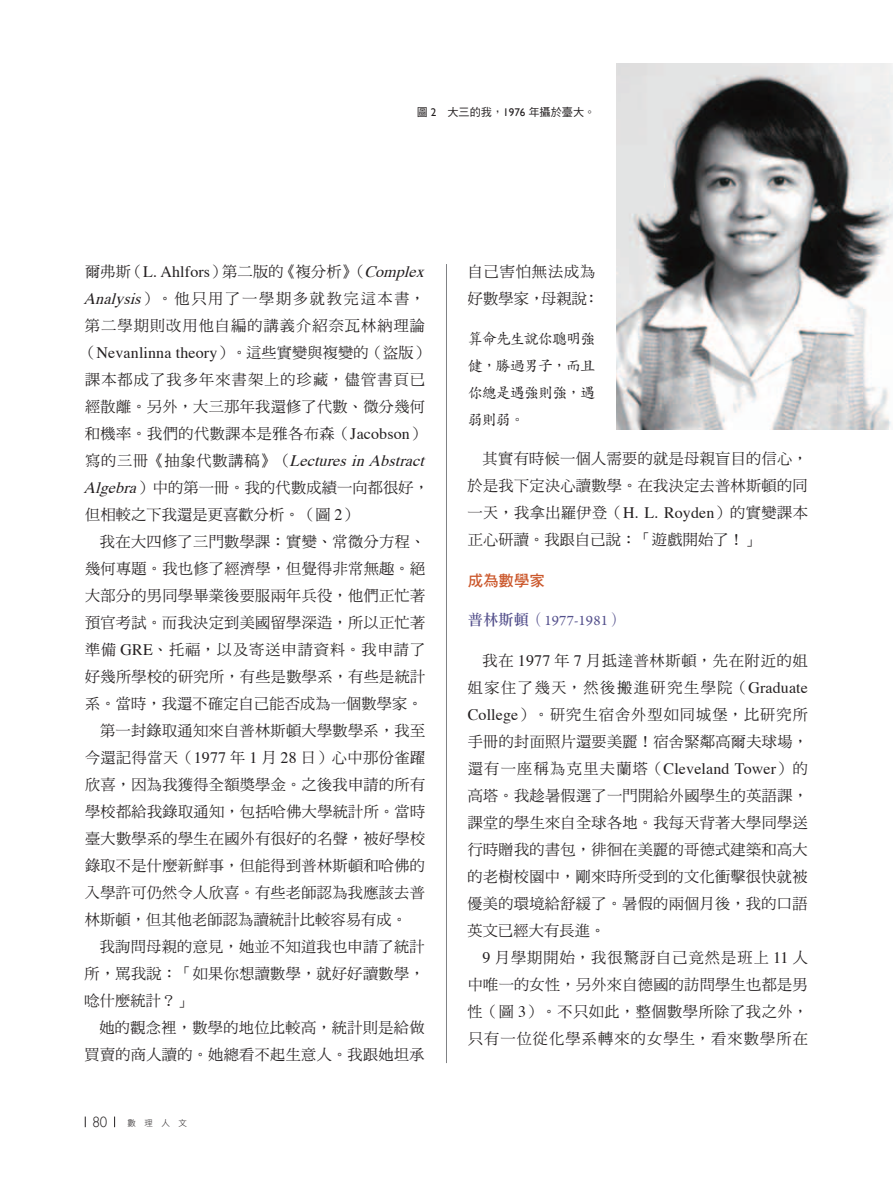
<style>
.page{position:relative;width:893px;height:1191px;background:#fff}
.page>*{position:absolute;margin:0;border:0;box-sizing:border-box;transform-origin:0 0}
.t1{font:15.9px "Times";letter-spacing:.01em;color:#231f20}
.t2{font:italic 15.9px "Times";color:#231f20}
.t3{font:15.45px "DF Hei Std W7";color:#cb572b}
.t4{font:15.15px/27px "DF Ming Std W5";letter-spacing:.02em;color:#231f20;text-align:justify}
.t5{font:15.15px/27px "DF Ming Std W5";letter-spacing:.07em;color:#231f20}
.t6{font:15.15px/27px "DF Kai Shu Std W5";letter-spacing:-.075em;color:#231f20;text-align:justify}
.t7{font:15.15px "DF Ming Std W5";letter-spacing:.085em;color:#231f20}
.t8{font:15.15px "DF Ming Std W5";letter-spacing:.1em;color:#231f20}
.t9{font:15.15px "DF Ming Std W5";letter-spacing:.05em;color:#231f20}
.t10{font:15.15px "DF Ming Std W5";letter-spacing:.065em;color:#231f20}
.t11{font:15.15px/27px "DF Ming Std W5";letter-spacing:.055em;color:#231f20}
.t12{font:15.15px "Arno Pro";letter-spacing:.01em;color:#534f8b}
.t13{font:300 14.85px "Gill Sans";color:#231f20}
.t14{font:11.1px "DF Hei Std W5";color:#231f20}
.t15{font:8.55px "DF Hei Std W3";color:#231f20}
.s1{font-family:"Gill Sans"}
.s2{font-family:"Times";font-size:15.9px}
.s3{font-family:"Times";font-style:italic;font-size:15.9px}
.s4{font-family:"DF Ming Std W5";font-size:15.15px}
.s5{font-family:"DF Ming Std W5";font-style:normal;font-size:15.15px}
.s6{font-family:"DF Li Song Std W5"}
</style>
<div class="page">
<hr style="left:446px;top:264px;width:1px;height:799px;background:#808285">
<img style="left:617px;top:64px;width:276px;height:365px">
<p class="t14" style="left:417px;top:106px;width:180px">圖 <span class="s1">2</span> 大三的我，<span class="s1">1976</span> 年攝於臺大。</p>
<p class="t5" style="left:84px;top:258px;width:349px">爾弗斯（<span class="s2">L. Ahlfors</span>）第二版的《複分析》（<span class="s3">Complex<br>Analysis</span>）。他只用了一學期多就教完這本書，第二學期則改用他自編的講義介紹奈瓦林納理論</p>
<p class="t1" style="left:81px;top:337px;width:349px"><span class="s4">（</span>Nevanlinna theory<span class="s4">）。這些實變與複變的（盜版）</span></p>
<p class="t4" style="left:85px;top:366px;width:342px">課本都成了我多年來書架上的珍藏，儘管書頁已經散離。另外，大三那年我還修了代數、微分幾何和機率。我們的代數課本是雅各布森（<span class="s2">Jacobson</span>）</p>
<p class="t2" style="left:85px;top:445px;width:347px"><span class="s5">寫的三冊《抽象代數講稿》（</span> Lectures in Abstract</p>
<p class="t4" style="left:84px;top:474px;width:347px"><span class="s3">Algebra</span>）中的第一冊。我的代數成績一向都很好，</p>
<p class="t4" style="left:85px;top:501px;width:274px">但相較之下我還是更喜歡分析。（圖 <span class="s2">2</span>）</p>
<p class="t4" style="left:100px;top:528px;width:327px">我在大四修了三門數學課：實變、常微分方程、</p>
<p class="t4" style="left:85px;top:555px;width:342px">幾何專題。我也修了經濟學，但覺得非常無趣。絕</p>
<p class="t4" style="left:85px;top:582px;width:342px">大部分的男同學畢業後要服兩年兵役，他們正忙著</p>
<p class="t4" style="left:85px;top:609px;width:342px">預官考試。而我決定到美國留學深造，所以正忙著</p>
<p class="t10" style="left:85px;top:641px;width:342px">準備 <span class="s2">GRE</span>、托福，以及寄送申請資料。我申請了</p>
<p class="t4" style="left:85px;top:663px;width:342px">好幾所學校的研究所，有些是數學系，有些是統計</p>
<p class="t4" style="left:85px;top:690px;width:339px">系。當時，我還不確定自己能否成為一個數學家。</p>
<p class="t4" style="left:100px;top:717px;width:327px">第一封錄取通知來自普林斯頓大學數學系，我至</p>
<p class="t4" style="left:85px;top:744px;width:342px">今還記得當天（<span class="s2">1977</span> 年 <span class="s2">1</span> 月 <span class="s2">28</span> 日）心中那份雀躍</p>
<p class="t4" style="left:85px;top:771px;width:342px">欣喜，因為我獲得全額獎學金。之後我申請的所有</p>
<p class="t4" style="left:85px;top:798px;width:342px">學校都給我錄取通知，包括哈佛大學統計所。當時</p>
<p class="t4" style="left:85px;top:825px;width:342px">臺大數學系的學生在國外有很好的名聲，被好學校</p>
<p class="t4" style="left:85px;top:852px;width:342px">錄取不是什麼新鮮事，但能得到普林斯頓和哈佛的</p>
<p class="t4" style="left:85px;top:878px;width:342px">入學許可仍然令人欣喜。有些老師認為我應該去普</p>
<p class="t4" style="left:85px;top:905px;width:324px">林斯頓，但其他老師認為讀統計比較容易有成。</p>
<p class="t4" style="left:100px;top:932px;width:327px">我詢問母親的意見，她並不知道我也申請了統計</p>
<p class="t4" style="left:85px;top:959px;width:342px">所，罵我說：「如果你想讀數學，就好好讀數學，</p>
<p class="t4" style="left:85px;top:986px;width:109px">唸什麼統計？」</p>
<p class="t4" style="left:99px;top:1013px;width:327px">她的觀念裡，數學的地位比較高，統計則是給做</p>
<p class="t4" style="left:85px;top:1040px;width:342px">買賣的商人讀的。她總看不起生意人。我跟她坦承</p>
<p class="t13" style="left:92px;top:1113px;width:16px">80</p>
<p class="t15" style="left:128px;top:1118px;width:61px">數　理　人　文</p>
<p class="t11" style="left:468px;top:258px;width:133px">自己害怕無法成為好數學家，母親說：</p>
<p class="t6" style="left:468px;top:324px;width:129px">算命先生說你聰明強健，勝過男子，而且你總是遇強則強，遇弱則弱。</p>
<p class="t4" style="left:467px;top:445px;width:342px;text-indent:15px">其實有時候一個人需要的就是母親盲目的信心，於是我下定決心讀數學。在我決定去普林斯頓的同一天，我拿出羅伊登（<span class="s2">H. L. Royden</span>）的實變課本正心研讀。我跟自己說：「遊戲開始了！」</p>
<p class="t3" style="left:468px;top:572px;width:79px">成為數學家</p>
<p class="t12" style="left:468px;top:612px;width:157px"><span class="s6">普林斯頓（</span>1977-1981<span class="s6">）</span></p>
<p class="t9" style="left:483px;top:652px;width:327px">我在 <span class="s2">1977</span> 年 <span class="s2">7</span> 月抵達普林斯頓，先在附近的姐</p>
<p class="t8" style="left:468px;top:679px;width:342px">姐家住了幾天，然後搬進研究生學院（<span class="s2">Graduate</span></p>
<p class="t5" style="left:468px;top:700px;width:342px"><span class="s2">College</span>）。研究生宿舍外型如同城堡，比研究所</p>
<p class="t4" style="left:468px;top:727px;width:342px">手冊的封面照片還要美麗！宿舍緊鄰高爾夫球場，</p>
<p class="t7" style="left:468px;top:760px;width:342px">還有一座稱為克里夫蘭塔（<span class="s2">Cleveland Tower</span>）的</p>
<p class="t4" style="left:468px;top:781px;width:342px">高塔。我趁暑假選了一門開給外國學生的英語課，</p>
<p class="t4" style="left:468px;top:808px;width:342px">課堂的學生來自全球各地。我每天背著大學同學送</p>
<p class="t4" style="left:468px;top:835px;width:342px">行時贈我的書包，徘徊在美麗的哥德式建築和高大</p>
<p class="t4" style="left:468px;top:862px;width:342px">的老樹校園中，剛來時所受到的文化衝擊很快就被</p>
<p class="t4" style="left:467px;top:889px;width:342px">優美的環境給舒緩了。暑假的兩個月後，我的口語</p>
<p class="t4" style="left:467px;top:916px;width:140px">英文已經大有長進。</p>
<p class="t5" style="left:483px;top:943px;width:327px"><span class="s2">9</span> 月學期開始，我很驚訝自己竟然是班上 <span class="s2">11</span> 人</p>
<p class="t4" style="left:468px;top:970px;width:342px">中唯一的女性，另外來自德國的訪問學生也都是男</p>
<p class="t4" style="left:468px;top:997px;width:342px">性（圖 <span class="s2">3</span>）。不只如此，整個數學所除了我之外，</p>
<p class="t5" style="left:468px;top:1024px;width:342px">只有一位從化學系轉來的女學生，看來數學所在</p>
</div>
